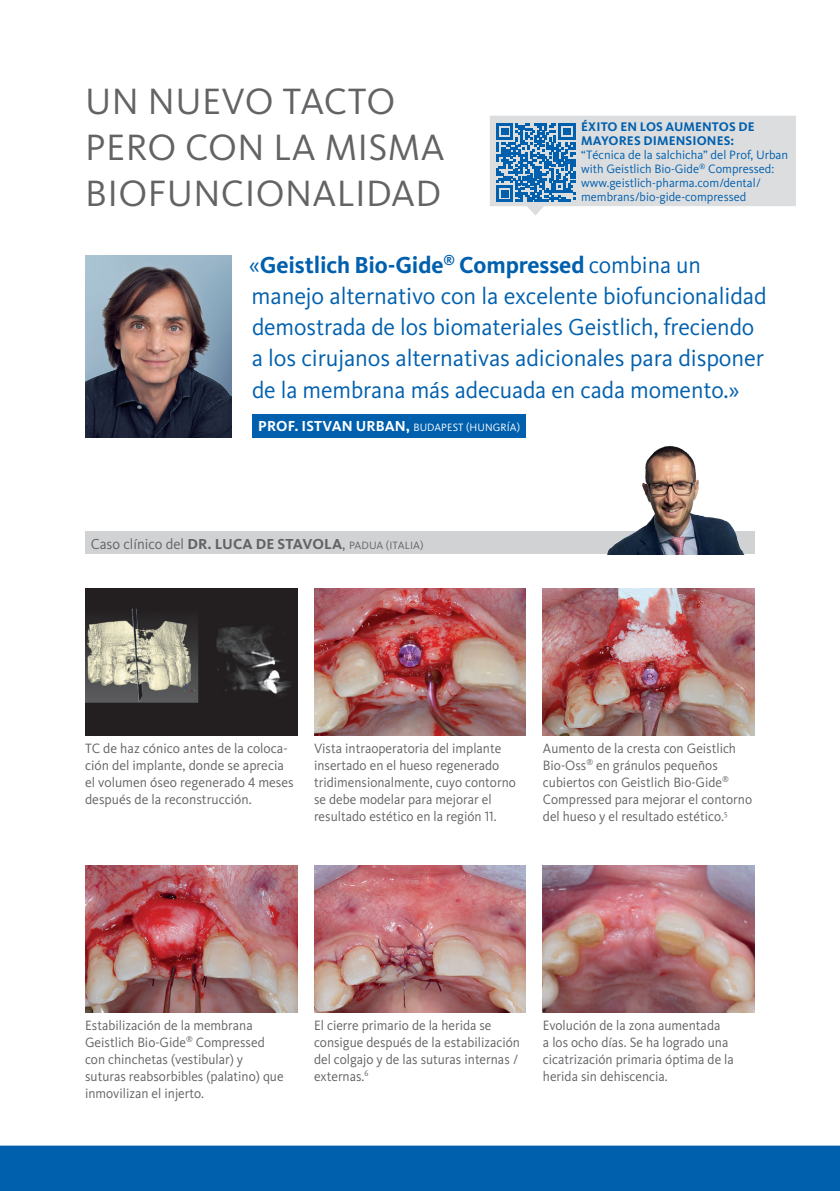
<style>
.page{position:relative;width:840px;height:1191px;background:#fff}
.page>*{position:absolute;margin:0;border:0;box-sizing:border-box;transform-origin:0 0}
.t1{font:38px/46px "Kievit Pro";letter-spacing:.01em;color:#636366}
.t2{font:24px/31px "Kievit Pro";letter-spacing:-.005em;color:#0160ae}
.t3{font:700 15px "Kievit Pro";letter-spacing:.01em;color:#636366}
.t4{font:700 15px "Kievit OT";letter-spacing:.01em;color:#fff}
.t5{font:14px/17px "Kievit Pro";color:#636366;scale:.96 1}
.t6{font:14px/17px "Kievit Pro";color:#636366}
.t7{font:700 13px/14px "Kievit Pro";letter-spacing:.01em;color:#0160ae}
.t8{font:12.6px/14px "Kievit Pro";color:#0160ae}
.s1{font-weight:700}
.s2{font-weight:400;font-size:11px}
.s3{font-weight:400}
.s4{font-family:"Kievit OT";font-weight:400;font-size:11px}
</style>
<div class="page">
<div style="left:0;top:1145px;width:839px;height:46px;background:#0160ae"></div>
<img style="left:85px;top:588px;width:212px;height:148px">
<img style="left:85px;top:865px;width:212px;height:148px">
<img style="left:314px;top:588px;width:211px;height:148px">
<img style="left:314px;top:865px;width:211px;height:148px">
<img style="left:542px;top:588px;width:212px;height:148px">
<img style="left:542px;top:865px;width:212px;height:148px">
<div style="left:85px;top:531px;width:669px;height:23px;background:#d1d2d4"></div>
<svg style="left:490px;top:116px;width:305px;height:99px"></svg>
<img style="left:607px;top:445px;width:137px;height:109px">
<div style="left:252px;top:414px;width:273px;height:23px;background:#0160ae"></div>
<img style="left:85px;top:261px;width:146px;height:176px">
<h1 class="t1" style="left:85px;top:78px;width:360px">UN NUEVO TACTO<br>PERO CON LA MISMA<br>BIOFUNCIONALIDAD</h1>
<p class="t7" style="left:581px;top:119px;width:175px">ÉXITO EN LOS AUMENTOS DE<br>MAYORES DIMENSIONES:</p>
<p class="t8" style="left:580px;top:147px;width:208px">“Técnica de la salchicha” del Prof, Urban with Geistlich Bio-Gide<sup>®</sup> Compressed: www.geistlich-pharma.com/dental/ membrans/bio-gide-compressed</p>
<p class="t2" style="left:248px;top:250px;width:519px">«<span class="s1">Geistlich Bio-Gide</span><sup>®</sup> <span class="s1">Compressed</span> combina un manejo alternativo con la excelente biofuncionalidad demostrada de los biomateriales Geistlich, freciendo a los cirujanos alternativas adicionales para disponer de la membrana más adecuada en cada momento.»</p>
<p class="t4" style="left:258px;top:417px;width:263px">PROF. ISTVAN URBAN, <span class="s2">BUDAPEST (HUNGRÍA)</span></p>
<p class="t3" style="left:91px;top:534px;width:334px"><span class="s3">Caso clínico del</span> DR. LUCA DE STAVOLA<span class="s3">,</span> <span class="s4">PADUA (ITALIA)</span></p>
<p class="t6" style="left:85px;top:739px;width:210px">TC de haz cónico antes de la coloca&shy;ción del implante, donde se aprecia el volumen óseo regenerado 4 meses después de la reconstrucción.</p>
<p class="t5" style="left:314px;top:739px;width:212px">Vista intraoperatoria del implante insertado en el hueso regenerado tridimensionalmente, cuyo contorno se debe modelar para mejorar el resultado estético en la región 11.</p>
<p class="t5" style="left:542px;top:739px;width:219px">Aumento de la cresta con Geistlich Bio-Oss<sup>®</sup> en gránulos pequeños cubiertos con Geistlich Bio-Gide<sup>® </sup>Compressed para mejorar el contorno del hueso y el resultado estético.<sup>5</sup></p>
<p class="t5" style="left:85px;top:1016px;width:208px">Estabilización de la membrana<br>Geistlich Bio-Gide<sup>®</sup> Compressed con chinchetas (vestibular) y suturas reabsorbibles (palatino) que inmovilizan el injerto.</p>
<p class="t5" style="left:314px;top:1016px;width:216px">El cierre primario de la herida se consigue después de la estabilización del colgajo y de las suturas internas / externas.<sup>6</sup></p>
<p class="t5" style="left:542px;top:1016px;width:200px">Evolución de la zona aumentada<br>a los ocho días. Se ha logrado una cicatrización primaria óptima de la herida sin dehiscencia.</p>
</div>
